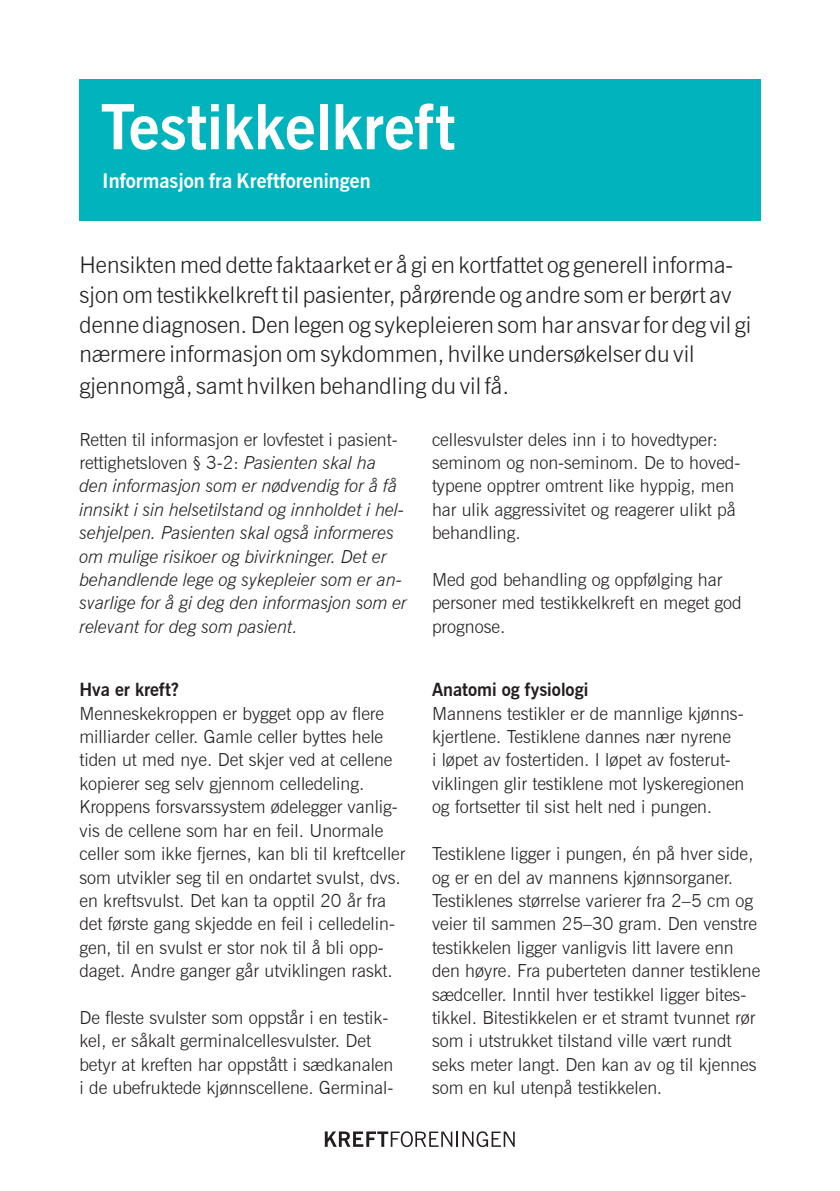
<style>
.page{position:relative;width:840px;height:1191px;background:#fff}
.page>*{position:absolute;margin:0;border:0;box-sizing:border-box;transform-origin:0 0}
._4_Tekstbox_brød{font:700 62px "News Gothic BT";color:#fff}
._1_Ingress{font:300 23px/30.2px "News Gothic BT";letter-spacing:.005em;color:#231f20}
._4_Tekstbox_brød-2{font:700 20px "News Gothic BT";color:#fff}
.t1{font:300 18px/23.4px "News Gothic BT";color:#231f20}
._3_Brød{font:italic 300 18px/23.4px "News Gothic BT";color:#231f20}
._2_Mellomtittel_fet{font:700 18px "News Gothic BT";color:#231f20}
.s1{font-style:normal}
</style>
<div class="page">
<div style="left:79px;top:79px;width:681px;height:142px;background:#00b3bd"></div>
<svg style="left:324px;top:1131px;width:190px;height:16px"></svg>
<p class="_4_Tekstbox_brød" style="left:100px;top:89px;width:356px">Testikkelkreft</p>
<p class="_4_Tekstbox_brød-2" style="left:102px;top:169px;width:270px">Informasjon fra Kreftforeningen</p>
<p class="_1_Ingress" style="left:79px;top:249px;width:673px">Hensikten med dette faktaarket er å gi en kortfattet og generell informa&shy;sjon om testikkelkreft til pasienter, pårørende og andre som er berørt av denne diagnosen. Den legen og sykepleieren som har ansvar for deg vil gi nærmere informasjon om sykdommen, hvilke undersøkelser du vil gjennomgå, samt hvilken behandling du vil få.</p>
<p class="_3_Brød" style="left:79px;top:427px;width:329px"><span class="s1">Retten til informasjon er lovfestet i pasient&shy;rettighetsloven § 3-2:</span> Pasienten skal ha den informasjon som er nødvendig for å få innsikt i sin helsetilstand og innholdet i hel&shy;sehjelpen. Pasienten skal også informeres om mulige risikoer og bivirkninger. Det er behandlende lege og sykepleier som er an&shy;svarlige for å gi deg den informasjon som er relevant for deg som pasient.</p>
<p class="t1" style="left:432px;top:427px;width:310px">cellesvulster deles inn i to hovedtyper: seminom og non-seminom. De to hoved&shy;typene opptrer omtrent like hyppig, men har ulik aggressivitet og reagerer ulikt på behandling.</p>
<p class="t1" style="left:432px;top:568px;width:311px">Med god behandling og oppfølging har personer med testikkelkreft en meget god prognose.</p>
<p class="_2_Mellomtittel_fet" style="left:79px;top:679px;width:101px">Hva er kreft?</p>
<p class="t1" style="left:79px;top:701px;width:327px">Menneskekroppen er bygget opp av flere milliarder celler. Gamle celler byttes hele tiden ut med nye. Det skjer ved at cellene kopierer seg selv gjennom celledeling.<br>Kroppens forsvarssystem ødelegger vanlig&shy;vis de cellene som har en feil. Unormale celler som ikke fjernes, kan bli til kreftceller som utvikler seg til en ondartet svulst, dvs. en kreftsvulst. Det kan ta opptil 20 år fra det første gang skjedde en feil i celledelin&shy;gen, til en svulst er stor nok til å bli opp&shy;daget. Andre ganger går utviklingen raskt.</p>
<p class="t1" style="left:79px;top:1005px;width:315px">De fleste svulster som oppstår i en testik&shy;kel, er såkalt germinalcellesvulster. Det betyr at kreften har oppstått i sædkanalen i de ubefruktede kjønnscellene. Germinal-</p>
<p class="_2_Mellomtittel_fet" style="left:432px;top:679px;width:158px">Anatomi og fysiologi</p>
<p class="t1" style="left:432px;top:701px;width:314px">Mannens testikler er de mannlige kjønns&shy;kjertlene. Testiklene dannes nær nyrene<br>i løpet av fostertiden. I løpet av fosterut&shy;viklingen glir testiklene mot lyskeregionen og fortsetter til sist helt ned i pungen.</p>
<p class="t1" style="left:432px;top:842px;width:329px">Testiklene ligger i pungen, én på hver side, og er en del av mannens kjønnsorganer.<br>Testiklenes størrelse varierer fra 2–5 cm og veier til sammen 25–30 gram. Den venstre testikkelen ligger vanligvis litt lavere enn den høyre. Fra puberteten danner testiklene sædceller. Inntil hver testikkel ligger bites&shy;tikkel. Bitestikkelen er et stramt tvunnet rør som i utstrukket tilstand ville vært rundt seks meter langt. Den kan av og til kjennes som en kul utenpå testikkelen.</p>
</div>
